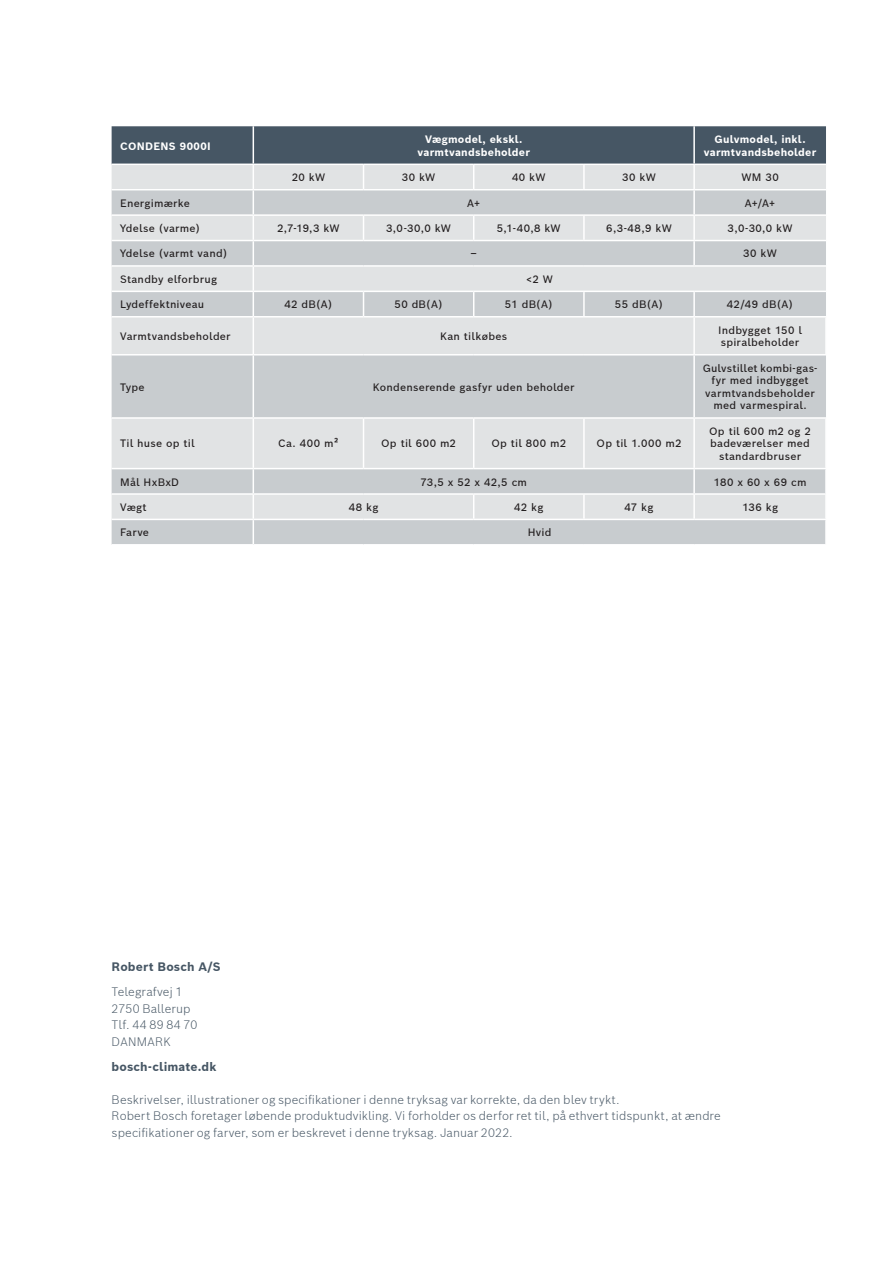
<style>
.page{position:relative;width:893px;height:1263px;background:#fff}
.page>*{position:absolute;margin:0;border:0;box-sizing:border-box;transform-origin:0 0}
.t1{font:300 12px/16.5px "Bosch Sans";letter-spacing:.005em;color:#465664}
.t2{font:700 12px "Bosch Sans";letter-spacing:.01em;color:#465664}
.t3{font:500 10.5px/12.6px "Bosch Sans";letter-spacing:.02em;color:#231f20;text-align:center}
.t4{font:700 10.5px/12.6px "Bosch Sans";letter-spacing:.025em;color:#fff;text-align:center}
</style>
<div class="page">
<div style="left:112px;top:419px;width:713px;height:49px;background:#e1e3e4"></div>
<svg style="left:112px;top:317px;width:714px;height:100px;background:#d1d5d7"></svg>
<svg style="left:112px;top:469px;width:713px;height:75px;background:#d0d4d6"></svg>
<svg style="left:112px;top:126px;width:714px;height:190px;background:#bac0c4"></svg>
<hr style="left:584px;top:291px;width:110px;height:1px;background:#fff">
<hr style="left:583px;top:292px;width:2px;height:24px;background:#fff">
<hr style="left:694px;top:291px;width:132px;height:1px;background:#fff">
<hr style="left:693px;top:292px;width:2px;height:24px;background:#fff">
<hr style="left:253px;top:355px;width:1px;height:62px;background:#fff">
<hr style="left:693px;top:355px;width:2px;height:62px;background:#fff">
<hr style="left:253px;top:317px;width:1px;height:37px;background:#fff">
<hr style="left:693px;top:317px;width:2px;height:37px;background:#fff">
<hr style="left:825px;top:317px;width:2px;height:37px;background:#fff">
<hr style="left:112px;top:354px;width:141px;height:1px;background:#fff">
<hr style="left:253px;top:354px;width:111px;height:1px;background:#fff">
<hr style="left:363px;top:354px;width:111px;height:1px;background:#fff">
<hr style="left:474px;top:354px;width:110px;height:1px;background:#fff">
<hr style="left:584px;top:354px;width:110px;height:1px;background:#fff">
<hr style="left:694px;top:354px;width:133px;height:1px;background:#fff">
<hr style="left:253px;top:419px;width:1px;height:49px;background:#fff">
<hr style="left:363px;top:419px;width:1px;height:49px;background:#fff">
<hr style="left:473px;top:419px;width:1px;height:49px;background:#fff">
<hr style="left:583px;top:419px;width:2px;height:49px;background:#fff">
<hr style="left:693px;top:419px;width:2px;height:49px;background:#fff">
<svg style="left:473px;top:495px;width:1px;height:24px"></svg>
<hr style="left:583px;top:495px;width:2px;height:24px;background:#fff">
<hr style="left:693px;top:495px;width:2px;height:24px;background:#fff">
<hr style="left:112px;top:519px;width:141px;height:1px;background:#fff">
<hr style="left:253px;top:519px;width:111px;height:1px;background:#fff">
<hr style="left:363px;top:519px;width:111px;height:1px;background:#fff">
<hr style="left:474px;top:519px;width:110px;height:1px;background:#fff">
<hr style="left:584px;top:519px;width:110px;height:1px;background:#fff">
<hr style="left:694px;top:519px;width:133px;height:1px;background:#fff">
<hr style="left:693px;top:469px;width:2px;height:24px;background:#fff">
<svg style="left:253px;top:469px;width:1px;height:75px"></svg>
<hr style="left:112px;top:493px;width:141px;height:2px;background:#fff">
<hr style="left:253px;top:493px;width:111px;height:2px;background:#fff">
<hr style="left:363px;top:493px;width:111px;height:2px;background:#fff">
<hr style="left:474px;top:493px;width:110px;height:2px;background:#fff">
<hr style="left:584px;top:493px;width:110px;height:2px;background:#fff">
<hr style="left:694px;top:493px;width:133px;height:2px;background:#fff">
<p class="t4" style="left:120px;top:139px;width:92px">CONDENS 9000I</p>
<p class="t4" style="left:417px;top:133px;width:114px">Vægmodel, ekskl. varmtvandsbeholder</p>
<p class="t4" style="left:704px;top:133px;width:114px">Gulvmodel, inkl. varmtvandsbeholder</p>
<p class="t3" style="left:292px;top:171px;width:35px">20 kW</p>
<p class="t3" style="left:402px;top:171px;width:35px">30 kW</p>
<p class="t3" style="left:512px;top:171px;width:35px">40 kW</p>
<p class="t3" style="left:622px;top:171px;width:35px">30 kW</p>
<p class="t3" style="left:741px;top:171px;width:39px">WM 30</p>
<p class="t3" style="left:120px;top:196px;width:71px">Energimærke</p>
<p class="t3" style="left:467px;top:196px;width:14px">A+</p>
<p class="t3" style="left:745px;top:196px;width:32px">A+/A+</p>
<p class="t3" style="left:120px;top:222px;width:81px">Ydelse (varme)</p>
<p class="t3" style="left:277px;top:222px;width:64px">2,7-19,3 kW</p>
<p class="t3" style="left:386px;top:222px;width:66px">3,0-30,0 kW</p>
<p class="t3" style="left:497px;top:222px;width:65px">5,1-40,8 kW</p>
<p class="t3" style="left:606px;top:222px;width:67px">6,3-48,9 kW</p>
<p class="t3" style="left:728px;top:222px;width:66px">3,0-30,0 kW</p>
<p class="t3" style="left:120px;top:247px;width:109px">Ydelse (varmt vand)</p>
<p class="t3" style="left:470px;top:247px;width:8px">–</p>
<p class="t3" style="left:743px;top:247px;width:35px">30 kW</p>
<p class="t3" style="left:120px;top:272px;width:99px">Standby elforbrug</p>
<p class="t3" style="left:526px;top:272px;width:28px">&lt;2 W</p>
<p class="t3" style="left:120px;top:298px;width:86px">Lydeffektniveau</p>
<p class="t3" style="left:284px;top:298px;width:50px">42 dB(A)</p>
<p class="t3" style="left:395px;top:298px;width:50px">50 dB(A)</p>
<p class="t3" style="left:505px;top:298px;width:49px">51 dB(A)</p>
<p class="t3" style="left:615px;top:298px;width:50px">55 dB(A)</p>
<p class="t3" style="left:727px;top:298px;width:68px">42/49 dB(A)</p>
<p class="t3" style="left:120px;top:330px;width:112px">Varmtvandsbeholder</p>
<p class="t3" style="left:440px;top:330px;width:69px">Kan tilkøbes</p>
<p class="t3" style="left:718px;top:323px;width:85px;text-align:left">Indbygget 150 l spiralbeholder</p>
<p class="t3" style="left:120px;top:380px;width:26px">Type</p>
<p class="t3" style="left:373px;top:380px;width:203px">Kondenserende gasfyr uden beholder</p>
<p class="t3" style="left:703px;top:361px;width:116px">Gulvstillet kombi-gas&shy;fyr med indbygget varmtvandsbeholder med varmespiral.</p>
<p class="t3" style="left:120px;top:437px;width:76px">Til huse op til</p>
<p class="t3" style="left:278px;top:437px;width:62px">Ca. 400 m²</p>
<p class="t3" style="left:381px;top:437px;width:76px">Op til 600 m2</p>
<p class="t3" style="left:491px;top:437px;width:76px">Op til 800 m2</p>
<p class="t3" style="left:597px;top:437px;width:86px">Op til 1.000 m2</p>
<p class="t3" style="left:709px;top:424px;width:103px">Op til 600 m2 og 2 badeværelser med standardbruser</p>
<p class="t3" style="left:120px;top:475px;width:61px">Mål HxBxD</p>
<p class="t3" style="left:420px;top:475px;width:108px">73,5 x 52 x 42,5 cm</p>
<p class="t3" style="left:714px;top:475px;width:95px">180 x 60 x 69 cm</p>
<p class="t3" style="left:120px;top:500px;width:28px">Vægt</p>
<p class="t3" style="left:349px;top:500px;width:31px">48 kg</p>
<p class="t3" style="left:514px;top:500px;width:31px">42 kg</p>
<p class="t3" style="left:624px;top:500px;width:31px">47 kg</p>
<p class="t3" style="left:742px;top:500px;width:37px">136 kg</p>
<p class="t3" style="left:120px;top:526px;width:30px">Farve</p>
<p class="t3" style="left:528px;top:526px;width:25px">Hvid</p>
<p class="t2" style="left:112px;top:959px;width:111px">Robert Bosch A/S</p>
<p class="t1" style="left:112px;top:983px;width:87px">Telegrafvej 1<br>2750 Ballerup<br>Tlf. 44 89 84 70<br>DANMARK</p>
<p class="t2" style="left:112px;top:1058px;width:106px">bosch-climate.dk</p>
<p class="t1" style="left:112px;top:1091px;width:611px">Beskrivelser, illustrationer og specifikationer i denne tryksag var korrekte, da den blev trykt.<br>Robert Bosch foretager løbende produktudvikling. Vi forholder os derfor ret til, på ethvert tidspunkt, at ændre specifikationer og farver, som er beskrevet i denne tryksag. Januar 2022.</p>
</div>
